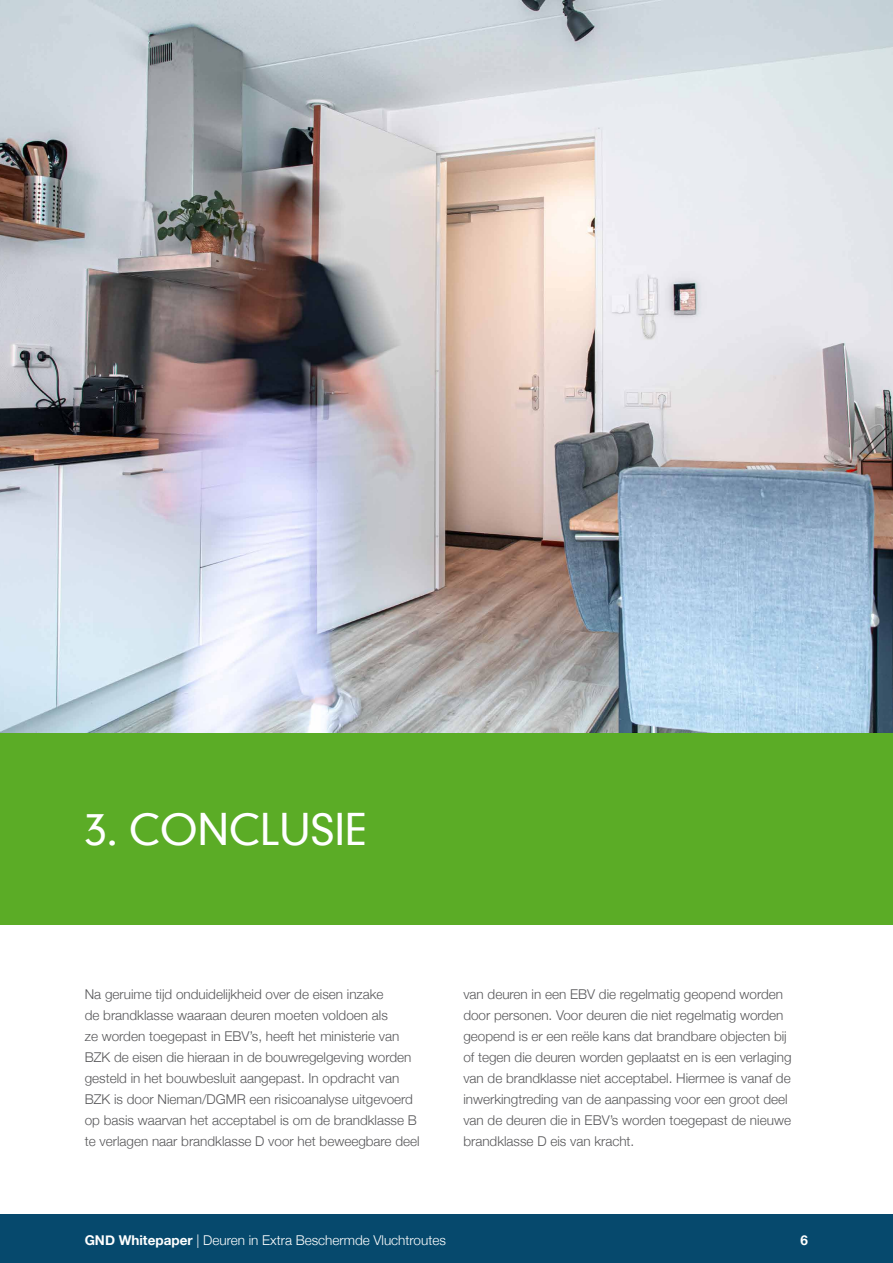
<style>
.page{position:relative;width:893px;height:1263px;background:#fff}
.page>*{position:absolute;margin:0;border:0;box-sizing:border-box;transform-origin:0 0}
.t1{font:300 42px "DIN Neuzeit Grotesk Std";color:#fff}
.t2{font:300 13.5px/21px "Helvetica Neue";color:#58585a}
.t3{font:300 13.5px "Helvetica Neue";color:#fff}
.t4{font:700 13.5px "Helvetica Neue";color:#fff}
.s1{font-weight:700}
</style>
<div class="page">
<div style="left:0;top:1214px;width:893px;height:49px;background:#06496d"></div>
<div style="left:0;top:732px;width:893px;height:192px;background:#5bac26"></div>
<img style="left:0;top:0;width:893px;height:732px">
<h1 class="t1" style="left:85px;top:804px;width:283px">3. CONCLUSIE</h1>
<p class="t2" style="left:85px;top:983px;width:336px">Na geruime tijd onduidelijkheid over de eisen inzake<br>de brandklasse waaraan deuren moeten voldoen als<br>ze worden toegepast in EBV’s, heeft het ministerie van BZK de eisen die hieraan in de bouwregelgeving worden gesteld in het bouwbesluit aangepast. In opdracht van BZK is door Nieman/DGMR een risicoanalyse uitgevoerd op basis waarvan het acceptabel is om de brandklasse B te verlagen naar brandklasse D voor het beweegbare deel</p>
<p class="t2" style="left:463px;top:983px;width:330px">van deuren in een EBV die regelmatig geopend worden door personen. Voor deuren die niet regelmatig worden geopend is er een reële kans dat brandbare objecten bij of tegen die deuren worden geplaatst en is een verlaging van de brandklasse niet acceptabel. Hiermee is vanaf de inwerkingtreding van de aanpassing voor een groot deel van de deuren die in EBV’s worden toegepast de nieuwe brandklasse D eis van kracht.</p>
<p class="t3" style="left:85px;top:1229px;width:363px"><span class="s1">GND Whitepaper</span> | Deuren in Extra Beschermde Vluchtroutes</p>
<p class="t4" style="left:800px;top:1229px;width:9px">6</p>
</div>
